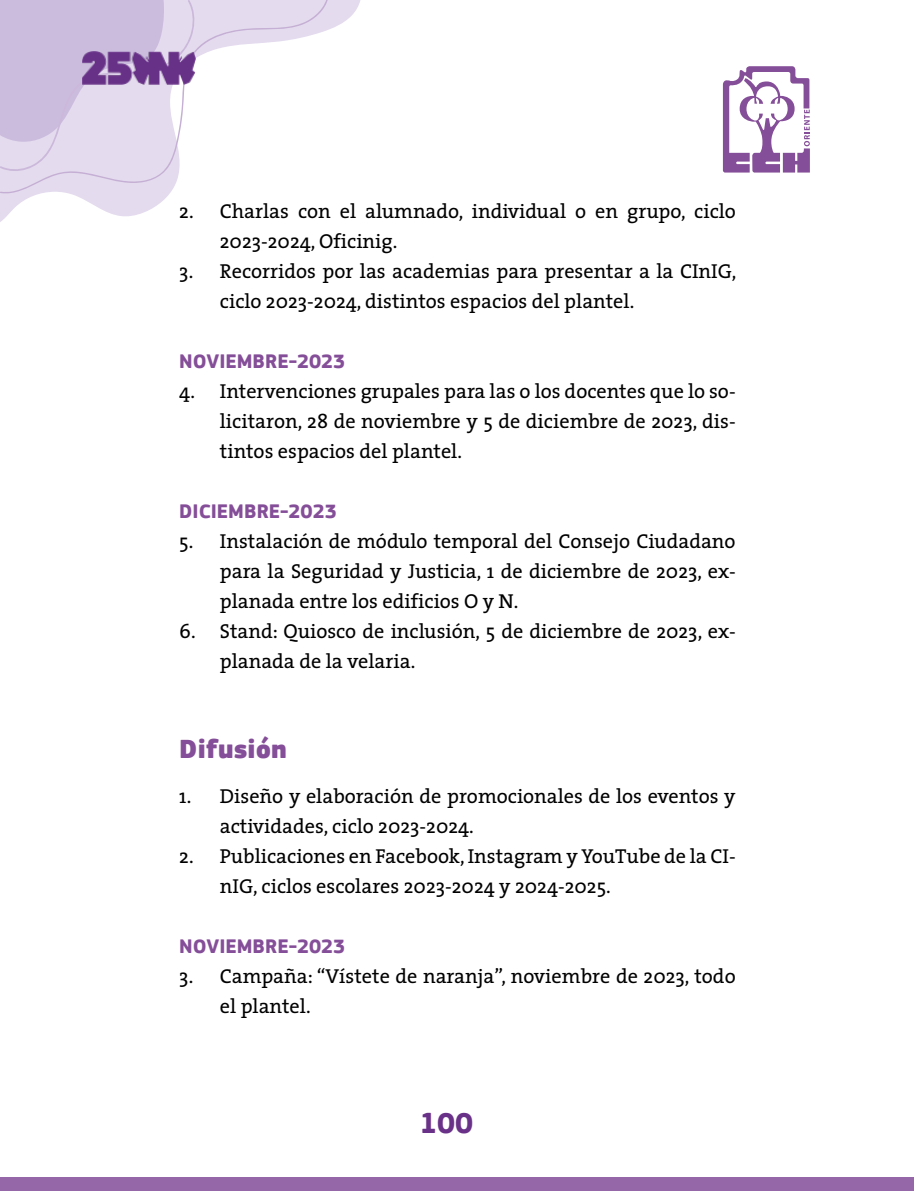
<style>
.page{position:relative;width:915px;height:1191px;background:#fff}
.page>*{position:absolute;margin:0;border:0;box-sizing:border-box;transform-origin:0 0}
.t1{font:700 30px "PF Square Sans Pro";color:#693188}
.t2{font:900 27px "PF Square Sans Pro";color:#854e98}
.t3{font:20.25px/30px "The Serif";color:#000}
.t4{font:700 20.25px "PF Square Sans Pro";color:#854e98}
</style>
<div class="page">
<div style="left:0;top:1177px;width:913px;height:14px;background:#9667a8"></div>
<svg style="left:722px;top:66px;width:87px;height:107px"></svg>
<svg style="left:0;top:0;width:360px;height:222px"></svg>
<svg style="left:0;top:0;width:329px;height:195px"></svg>
<svg style="left:0;top:0;width:195px;height:175px;background:#d8cde6"></svg>
<img style="left:82px;top:52px;width:114px;height:33px">
<p class="t3" style="left:220px;top:195px;width:517px;text-indent:-40px">2. Charlas con el alumnado, individual o en grupo, ciclo<br>2023-2024, Oficinig.</p>
<p class="t3" style="left:220px;top:255px;width:518px;text-indent:-40px">3. Recorridos por las academias para presentar a la CInIG, ciclo 2023-2024, distintos espacios del plantel.</p>
<p class="t4" style="left:179px;top:349px;width:167px">NOVIEMBRE-2023</p>
<p class="t3" style="left:220px;top:375px;width:517px;text-align:justify;text-indent:-40px">4. Intervenciones grupales para las o los docentes que lo so&shy;licitaron, 28 de noviembre y 5 de diciembre de 2023, dis&shy;tintos espacios del plantel.</p>
<p class="t4" style="left:179px;top:499px;width:159px">DICIEMBRE-2023</p>
<p class="t3" style="left:220px;top:525px;width:517px;text-align:justify;text-indent:-40px">5. Instalación de módulo temporal del Consejo Ciudadano para la Seguridad y Justicia, 1 de diciembre de 2023, ex&shy;planada entre los edificios O y N.</p>
<p class="t3" style="left:220px;top:615px;width:517px;text-indent:-40px">6. Stand: Quiosco de inclusión, 5 de diciembre de 2023, ex&shy;planada de la velaria.</p>
<h2 class="t2" style="left:179px;top:732px;width:109px">Difusión</h2>
<p class="t3" style="left:220px;top:780px;width:517px;text-indent:-40px">1. Diseño y elaboración de promocionales de los eventos y actividades, ciclo 2023-2024.</p>
<p class="t3" style="left:220px;top:840px;width:517px;text-indent:-40px">2. Publicaciones en Facebook, Instagram y YouTube de la CI&shy;nIG, ciclos escolares 2023-2024 y 2024-2025.</p>
<p class="t4" style="left:179px;top:934px;width:167px">NOVIEMBRE-2023</p>
<p class="t3" style="left:220px;top:960px;width:517px;text-indent:-40px">3. Campaña: “Vístete de naranja”, noviembre de 2023, todo el plantel.</p>
<h1 class="t1" style="left:419px;top:1104px;width:55px">100</h1>
</div>
